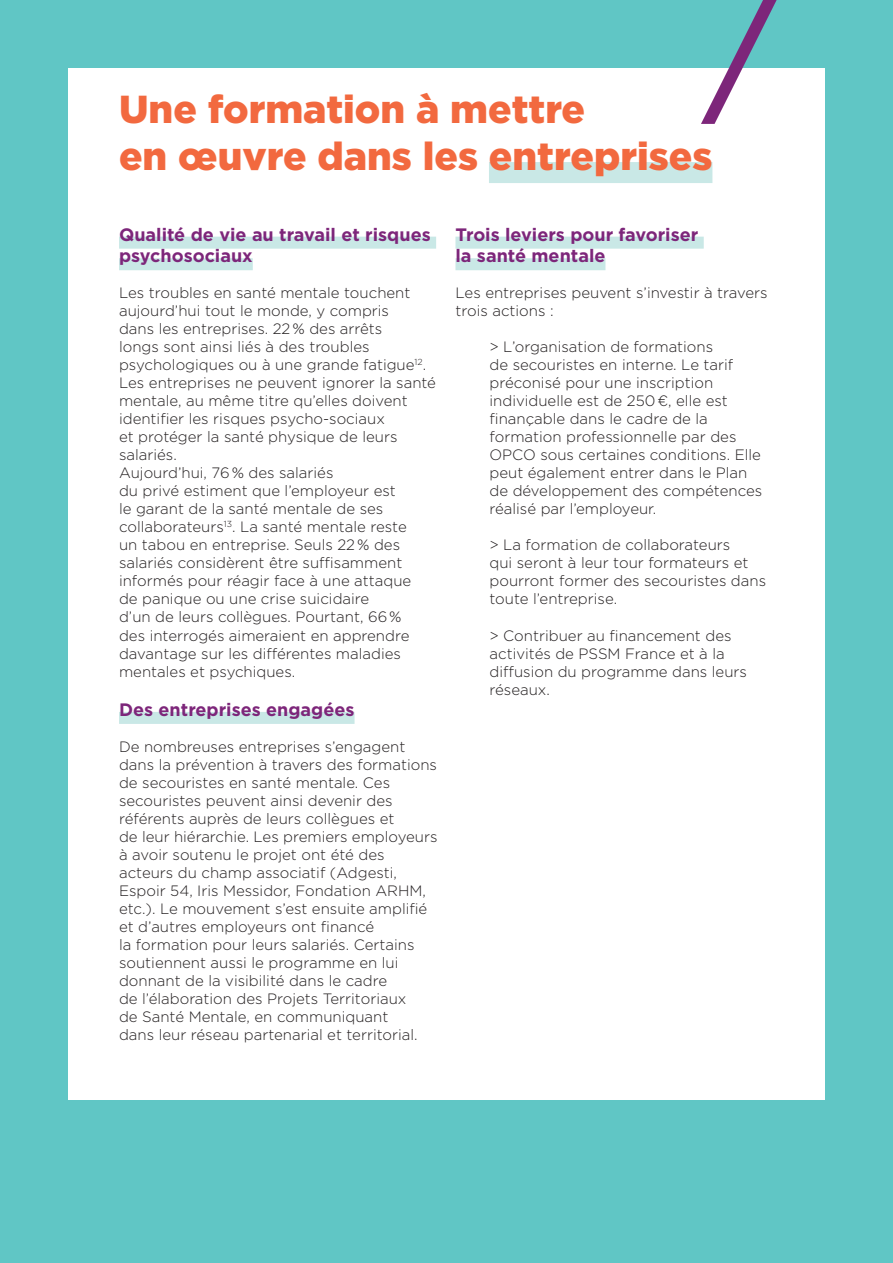
<style>
.page{position:relative;width:893px;height:1263px;background:#60c6c5}
.page>*{position:absolute;margin:0;border:0;box-sizing:border-box;transform-origin:0 0}
.t1{font:900 39px "Gotham";color:#f2693f}
.t2{font:700 18px/21.6px "Gotham";color:#7d267a}
.t3{font:300 15px/18px "Gotham";color:#231f20}
</style>
<div class="page">
<div style="left:68px;top:68px;width:757px;height:1031px;background:#fff"></div>
<div style="left:119px;top:237px;width:317px;height:12px;background:#c9e8e6"></div>
<div style="left:119px;top:258px;width:134px;height:12px;background:#c9e8e6"></div>
<div style="left:119px;top:712px;width:236px;height:12px;background:#c9e8e6"></div>
<div style="left:455px;top:237px;width:249px;height:12px;background:#c9e8e6"></div>
<div style="left:455px;top:258px;width:150px;height:12px;background:#c9e8e6"></div>
<div style="left:489px;top:162px;width:223px;height:21px;background:#c9e8e6"></div>
<svg style="left:701px;top:0;width:76px;height:124px"></svg>
<p class="t1" style="left:119px;top:86px;width:468px">Une formation à mettre</p>
<p class="t1" style="left:119px;top:133px;width:595px">en œuvre dans les entreprises</p>
<p class="t2" style="left:119px;top:224px;width:313px">Qualité de vie au travail et risques psychosociaux</p>
<p class="t3" style="left:119px;top:284px;width:309px">Les troubles en santé mentale touchent aujourd’hui tout le monde, y compris dans les entreprises. 22 % des arrêts<br>longs sont ainsi liés à des troubles psychologiques ou à une grande fatigue<sup>12</sup>.</p>
<p class="t3" style="left:119px;top:374px;width:318px">Les entreprises ne peuvent ignorer la santé mentale, au même titre qu’elles doivent identifier les risques psycho-sociaux<br>et protéger la santé physique de leurs salariés.</p>
<p class="t3" style="left:119px;top:464px;width:294px">Aujourd’hui, 76 % des salariés<br>du privé estiment que l’employeur est le garant de la santé mentale de ses collaborateurs<sup>13</sup>. La santé mentale reste un tabou en entreprise. Seuls 22 % des salariés considèrent être suffisamment informés pour réagir face à une attaque de panique ou une crise suicidaire<br>d’un de leurs collègues. Pourtant, 66 % des interrogés aimeraient en apprendre davantage sur les différentes maladies mentales et psychiques.</p>
<p class="t2" style="left:119px;top:699px;width:237px">Des entreprises engagées</p>
<p class="t3" style="left:119px;top:737px;width:320px">De nombreuses entreprises s’engagent dans la prévention à travers des formations de secouristes en santé mentale. Ces secouristes peuvent ainsi devenir des référents auprès de leurs collègues et<br>de leur hiérarchie. Les premiers employeurs à avoir soutenu le projet ont été des acteurs du champ associatif (Adgesti, Espoir 54, Iris Messidor, Fondation ARHM, etc.). Le mouvement s’est ensuite amplifié et d’autres employeurs ont financé<br>la formation pour leurs salariés. Certains soutiennent aussi le programme en lui donnant de la visibilité dans le cadre<br>de l’élaboration des Projets Territoriaux<br>de Santé Mentale, en communiquant<br>dans leur réseau partenarial et territorial.</p>
<p class="t2" style="left:455px;top:224px;width:244px">Trois leviers pour favoriser</p>
<p class="t2" style="left:455px;top:245px;width:151px">la santé mentale</p>
<p class="t3" style="left:455px;top:284px;width:314px">Les entreprises peuvent s’investir à travers trois actions :</p>
<p class="t3" style="left:489px;top:338px;width:274px">&gt; L’organisation de formations<br>de secouristes en interne. Le tarif préconisé pour une inscription individuelle est de 250 €, elle est finançable dans le cadre de la formation professionnelle par des OPCO sous certaines conditions. Elle peut également entrer dans le Plan de développement des compétences réalisé par l’employeur.</p>
<p class="t3" style="left:489px;top:536px;width:278px">&gt; La formation de collaborateurs<br>qui seront à leur tour formateurs et pourront former des secouristes dans toute l’entreprise.</p>
<p class="t3" style="left:489px;top:626px;width:259px">&gt; Contribuer au financement des activités de PSSM France et à la diffusion du programme dans leurs réseaux.</p>
</div>
